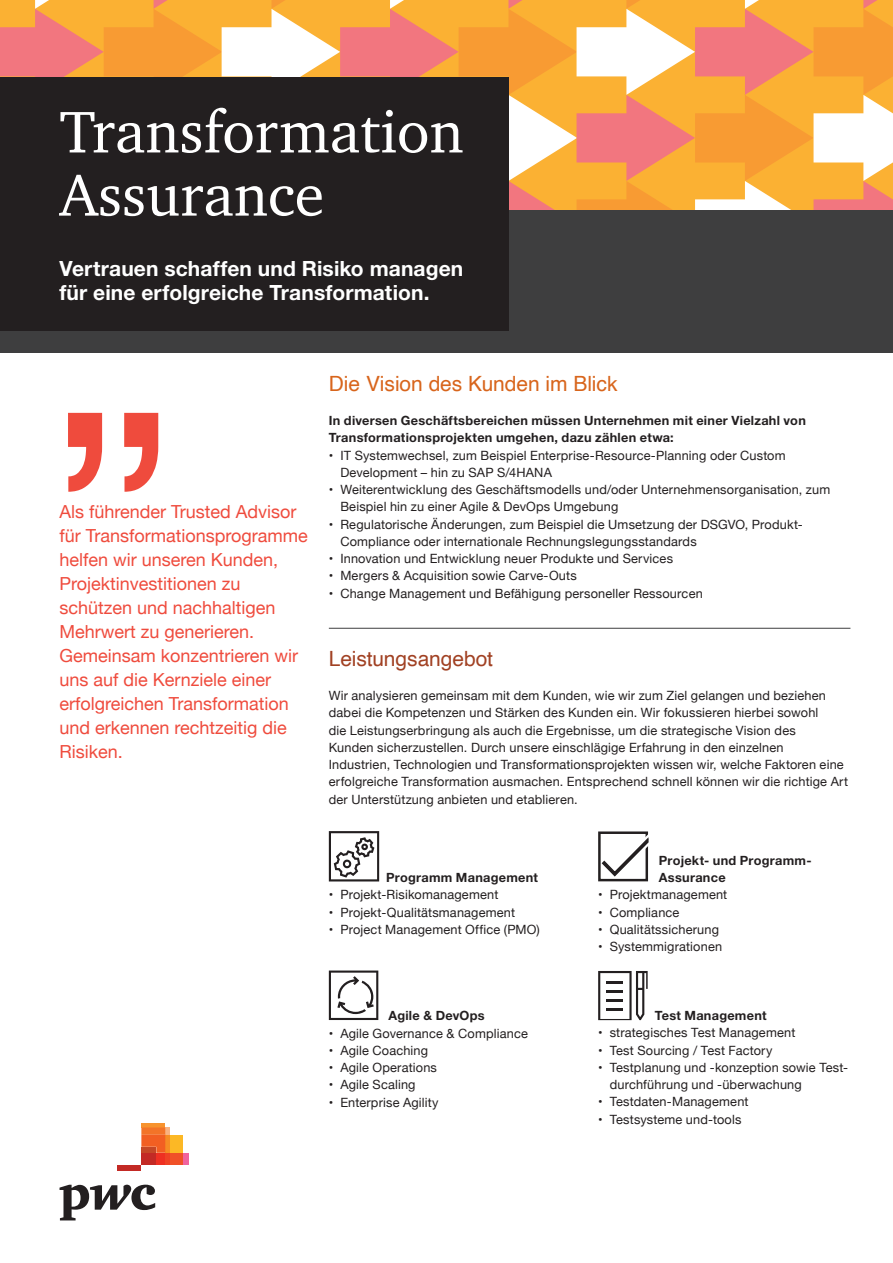
<style>
.page{position:relative;width:893px;height:1263px;background:#fff}
.page>*{position:absolute;margin:0;border:0;box-sizing:border-box;transform-origin:0 0}
.t1{font:60.15px/63.2px "ITC Charter Com";color:#fff}
.t2{font:700 21px/24px "Helvetica Neue LT";letter-spacing:.005em;color:#fff}
.t3{font:21px "Helvetica";letter-spacing:-.005em;color:#d8651c}
.t4{font:21px "Helvetica";letter-spacing:-.005em;color:#a14123}
.t5{font:18px/24px "Helvetica Neue";color:#ef4b3d}
.t6{font:12.75px/17.2px "Helvetica Neue";letter-spacing:.015em;color:#231f20}
.t7{font:700 12.75px/17.2px "Helvetica Neue LT";letter-spacing:.02em;color:#231f20}
</style>
<div class="page">
<svg style="left:0;top:0;width:893px;height:210px"></svg>
<div style="left:0;top:210px;width:893px;height:142px;background:#3e3e3f"></div>
<div style="left:0;top:77px;width:509px;height:253px;background:#231f20"></div>
<svg style="left:68px;top:413px;width:90px;height:79px"></svg>
<svg style="left:60px;top:1185px;width:95px;height:35px"></svg>
<div style="left:182px;top:1153px;width:6px;height:12px;background:#f0639e"></div>
<div style="left:165px;top:1127px;width:5px;height:8px;background:#f9b281"></div>
<hr style="left:141px;top:1123px;width:24px;height:4px;background:#f7932e">
<div style="left:170px;top:1135px;width:12px;height:18px;background:#fcb825"></div>
<div style="left:170px;top:1153px;width:12px;height:12px;background:#f05128"></div>
<div style="left:165px;top:1135px;width:5px;height:18px;background:#f68c24"></div>
<div style="left:165px;top:1153px;width:5px;height:12px;background:#ef4225"></div>
<svg style="left:141px;top:1127px;width:24px;height:26px"></svg>
<div style="left:156px;top:1153px;width:9px;height:12px;background:#ee3022"></div>
<div style="left:141px;top:1147px;width:15px;height:6px;background:#c54826"></div>
<div style="left:141px;top:1153px;width:15px;height:12px;background:#c32a25"></div>
<div style="left:117px;top:1165px;width:24px;height:6px;background:#c32a25"></div>
<svg style="left:329px;top:831px;width:50px;height:50px"></svg>
<svg style="left:329px;top:970px;width:49px;height:50px"></svg>
<div style="left:598px;top:831px;width:50px;height:50px;border:2px solid #231f20"></div>
<svg style="left:601px;top:831px;width:48px;height:46px"></svg>
<svg style="left:598px;top:971px;width:50px;height:49px"></svg>
<hr style="left:329px;top:628px;width:521px;height:1px;background:#3e3e3f">
<h1 class="t1" style="left:60px;top:99px;width:406px">Transformation<br>Assurance</h1>
<h2 class="t2" style="left:60px;top:256px;width:405px">Vertrauen schaffen und Risiko managen für eine erfolgreiche Transformation.</h2>
<p class="t5" style="left:60px;top:501px;width:250px">Als führender Trusted Advisor für Transformationsprogramme helfen wir unseren Kunden,<br>Projektinvestitionen zu schützen und nachhaltigen<br>Mehrwert zu generieren.<br>Gemeinsam konzentrieren wir uns auf die Kernziele einer erfolgreichen Transformation und erkennen rechtzeitig die<br>Risiken.</p>
<h2 class="t3" style="left:329px;top:367px;width:290px">Die Vision des Kunden im Blick</h2>
<p class="t7" style="left:329px;top:412px;width:479px">In diversen Geschäftsbereichen müssen Unternehmen mit einer Vielzahl von<br>Transformationsprojekten umgehen, dazu zählen etwa:</p>
<p class="t6" style="left:340px;top:447px;width:447px;text-indent:-12px">• IT Systemwechsel, zum Beispiel Enterprise-Resource-Planning oder Custom<br>Development – hin zu SAP S/4HANA</p>
<p class="t6" style="left:340px;top:482px;width:491px;text-indent:-12px">• Weiterentwicklung des Geschäftsmodells und/oder Unternehmensorganisation, zum<br>Beispiel hin zu einer Agile &amp; DevOps Umgebung</p>
<p class="t6" style="left:340px;top:516px;width:464px;text-indent:-12px">• Regulatorische Änderungen, zum Beispiel die Umsetzung der DSGVO, Produkt-<br>Compliance oder internationale Rechnungslegungsstandards</p>
<p class="t6" style="left:329px;top:551px;width:346px">• Innovation und Entwicklung neuer Produkte und Services</p>
<p class="t6" style="left:329px;top:568px;width:249px">• Mergers &amp; Acquisition sowie Carve-Outs</p>
<p class="t6" style="left:329px;top:585px;width:375px">• Change Management und Befähigung personeller Ressourcen</p>
<h2 class="t4" style="left:329px;top:642px;width:166px">Leistungsangebot</h2>
<p class="t6" style="left:329px;top:688px;width:521px">Wir analysieren gemeinsam mit dem Kunden, wie wir zum Ziel gelangen und beziehen dabei die Kompetenzen und Stärken des Kunden ein. Wir fokussieren hierbei sowohl<br>die Leistungserbringung als auch die Ergebnisse, um die strategische Vision des<br>Kunden sicherzustellen. Durch unsere einschlägige Erfahrung in den einzelnen Industrien, Technologien und Transformationsprojekten wissen wir, welche Faktoren eine erfolgreiche Transformation ausmachen. Entsprechend schnell können wir die richtige Art der Unterstützung anbieten und etablieren.</p>
<p class="t7" style="left:386px;top:869px;width:153px">Programm Management</p>
<p class="t6" style="left:329px;top:887px;width:171px">• Projekt-Risikomanagement</p>
<p class="t6" style="left:329px;top:904px;width:188px">• Projekt-Qualitätsmanagement</p>
<p class="t6" style="left:329px;top:921px;width:212px">• Project Management Office (PMO)</p>
<p class="t7" style="left:659px;top:851px;width:154px">Projekt- und Programm-<br>Assurance</p>
<p class="t6" style="left:598px;top:887px;width:131px">• Projektmanagement</p>
<p class="t6" style="left:598px;top:904px;width:83px">• Compliance</p>
<p class="t6" style="left:598px;top:921px;width:122px">• Qualitätssicherung</p>
<p class="t6" style="left:598px;top:939px;width:126px">• Systemmigrationen</p>
<p class="t7" style="left:389px;top:1007px;width:98px">Agile &amp; DevOps</p>
<p class="t6" style="left:329px;top:1025px;width:201px">• Agile Governance &amp; Compliance</p>
<p class="t6" style="left:329px;top:1042px;width:101px">• Agile Coaching</p>
<p class="t6" style="left:329px;top:1060px;width:110px">• Agile Operations</p>
<p class="t6" style="left:329px;top:1077px;width:88px">• Agile Scaling</p>
<p class="t6" style="left:329px;top:1094px;width:111px">• Enterprise Agility</p>
<p class="t7" style="left:655px;top:1007px;width:113px">Test Management</p>
<p class="t6" style="left:598px;top:1025px;width:199px">• strategisches Test Management</p>
<p class="t6" style="left:598px;top:1042px;width:176px">• Test Sourcing / Test Factory</p>
<p class="t6" style="left:610px;top:1059px;width:240px;text-indent:-12px">• Testplanung und -konzeption sowie Test&shy;durchführung und -überwachung</p>
<p class="t6" style="left:598px;top:1094px;width:152px">• Testdaten-Management</p>
<p class="t6" style="left:598px;top:1111px;width:145px">• Testsysteme und-tools</p>
</div>
